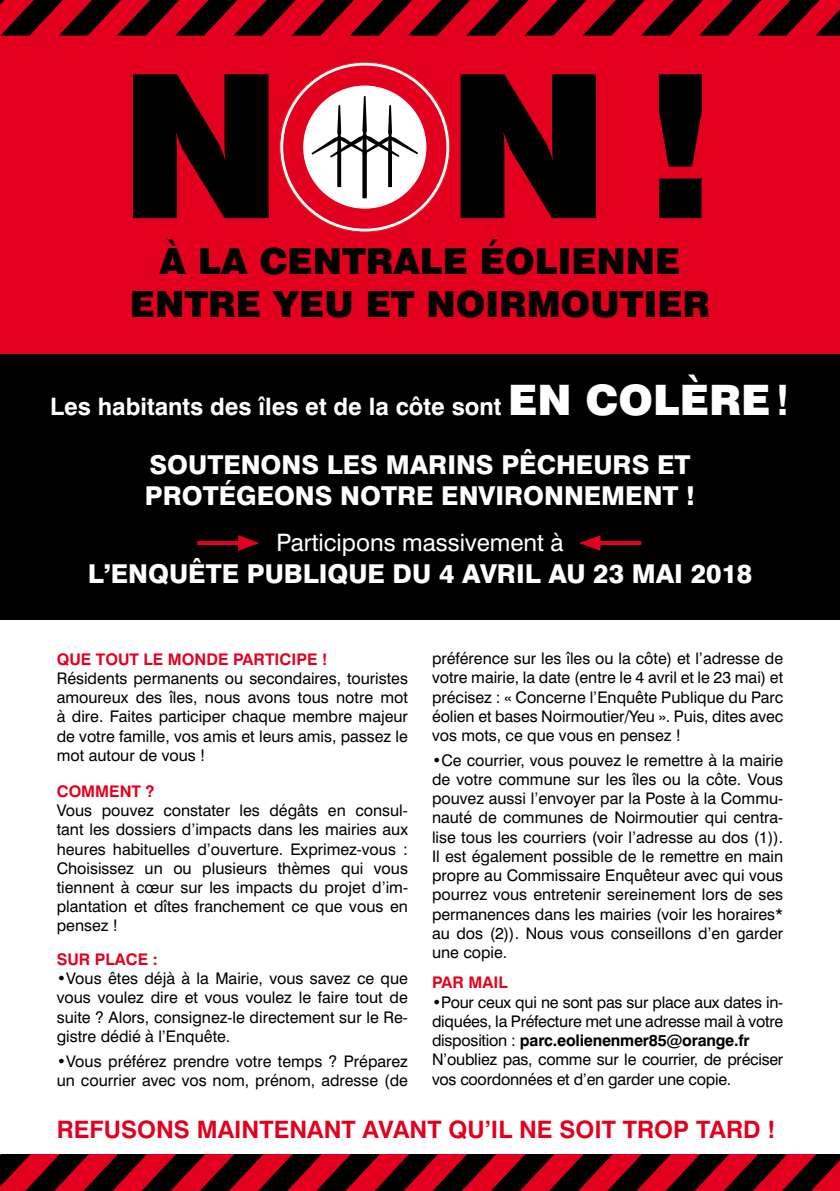
<style>
.page{position:relative;width:840px;height:1191px;background:#fff}
.page>*{position:absolute;margin:0;border:0;box-sizing:border-box;transform-origin:0 0}
.t1{font:900 42px "Swiss 721 BT";color:#fff}
.t2{font:900 36px/43.2px "Swiss 721 BT";color:#000;text-align:center}
.t3{font:800 26px/31.2px "Swiss 721 BT";color:#fff}
.t4{font:700 24px "Swiss 721 BT";color:#e3001f}
.t5{font:700 24px "Swiss 721 BT";color:#fff}
.t6{font:24px "Swiss 721 BT";color:#fff}
.t7{font:16px/19.2px "Swiss 721 BT";color:#000;text-align:justify}
.t8{font:700 16px "Swiss 721 BT";color:#e3001f}
.s1{font-weight:900;font-size:42px}
.s2{font-weight:700}
</style>
<div class="page">
<div style="left:0;top:0;width:839px;height:1191px;background:#e3001f"></div>
<svg style="left:133px;top:74px;width:135px;height:144px"></svg>
<svg style="left:460px;top:74px;width:135px;height:144px"></svg>
<svg style="left:658px;top:74px;width:43px;height:144px"></svg>
<svg style="left:282px;top:66px;width:164px;height:163px"></svg>
<svg style="left:0;top:0;width:839px;height:36px"></svg>
<svg style="left:0;top:1153px;width:839px;height:38px"></svg>
<div style="left:0;top:354px;width:839px;height:271px;background:#000"></div>
<div style="left:0;top:620px;width:839px;height:533px;background:#fff"></div>
<hr style="left:592px;top:541px;width:49px;height:4px;background:#e3001f">
<svg style="left:579px;top:535px;width:21px;height:16px"></svg>
<hr style="left:197px;top:541px;width:49px;height:4px;background:#e3001f">
<svg style="left:238px;top:535px;width:21px;height:16px"></svg>
<h2 class="t2" style="left:130px;top:239px;width:581px">À LA CENTRALE ÉOLIENNE<br>ENTRE YEU ET NOIRMOUTIER</h2>
<h3 class="t5" style="left:50px;top:392px;width:567px">Les habitants des îles et de la côte sont <span class="s1">EN COL</span></h3>
<h1 class="t1" style="left:679px;top:375px;width:111px">ÈRE <span class="s2">!</span></h1>
<h3 class="t3" style="left:145px;top:449px;width:551px">SOUTENONS LES MARINS PÊCHEURS ET<br>PROTÉGEONS NOTRE ENVIRONNEMENT !</h3>
<h3 class="t6" style="left:276px;top:528px;width:288px">Participons massivement à</h3>
<h3 class="t3" style="left:88px;top:557px;width:99px">L’ENQUÊTE</h3>
<h3 class="t3" style="left:246px;top:557px;width:232px">PUBLIQUE DU 4 AVRIL</h3>
<h3 class="t3" style="left:548px;top:557px;width:101px">AU 23 MAI</h3>
<h3 class="t3" style="left:690px;top:557px;width:63px">2018</h3>
<p class="t8" style="left:57px;top:649px;width:272px">QUE TOUT LE MONDE PARTICIPE !</p>
<p class="t7" style="left:57px;top:668px;width:352px">Résidents permanents ou secondaires, touristes amoureux des îles, nous avons tous notre mot à dire. Faites participer chaque membre majeur de votre famille, vos amis et leurs amis, passez le mot autour de vous !</p>
<p class="t8" style="left:57px;top:781px;width:99px">COMMENT ?</p>
<p class="t7" style="left:57px;top:801px;width:352px">Vous pouvez constater les dégâts en consul&shy;tant les dossiers d’impacts dans les mairies aux heures habituelles d’ouverture. Exprimez-vous :<br>Choisissez un ou plusieurs thèmes qui vous tiennent à cœur sur les impacts du projet d’im&shy;plantation et dîtes franchement ce que vous en pensez !</p>
<p class="t8" style="left:57px;top:949px;width:102px">SUR PLACE :</p>
<p class="t7" style="left:57px;top:968px;width:352px">•Vous êtes déjà à la Mairie, vous savez ce que vous voulez dire et vous voulez le faire tout de suite ? Alors, consignez-le directement sur le Re&shy;gistre dédié à l’Enquête.</p>
<p class="t7" style="left:57px;top:1051px;width:352px">•Vous préférez prendre votre temps ? Préparez un courrier avec vos nom, prénom, adresse (de</p>
<p class="t7" style="left:432px;top:648px;width:352px">préférence sur les îles ou la côte) et l’adresse de votre mairie, la date (entre le 4 avril et le 23 mai) et précisez : « Concerne l’Enquête Publique du Parc éolien et bases Noirmoutier/Yeu ». Puis, dites avec vos mots, ce que vous en pensez !</p>
<p class="t7" style="left:432px;top:750px;width:352px">•Ce courrier, vous pouvez le remettre à la mairie de votre commune sur les îles ou la côte. Vous pouvez aussi l’envoyer par la Poste à la Commu&shy;nauté de communes de Noirmoutier qui centra&shy;lise tous les courriers (voir l’adresse au dos (1)).<br>Il est également possible de le remettre en main propre au Commissaire Enquêteur avec qui vous pourrez vous entretenir sereinement lors de ses permanences dans les mairies (voir les horaires* au dos (2)). Nous vous conseillons d’en garder une copie.</p>
<p class="t8" style="left:432px;top:973px;width:77px">PAR MAIL</p>
<p class="t7" style="left:432px;top:992px;width:352px;text-align:left">•Pour ceux qui ne sont pas sur place aux dates in&shy;diquées, la Préfecture met une adresse mail à votre disposition : <span class="s2">parc.eolienenmer85@orange.fr </span>N’oubliez pas, comme sur le courrier, de préciser vos coordonnées et d’en garder une copie.</p>
<h3 class="t4" style="left:57px;top:1115px;width:719px">REFUSONS MAINTENANT AVANT QU’IL NE SOIT TROP TARD !</h3>
</div>
